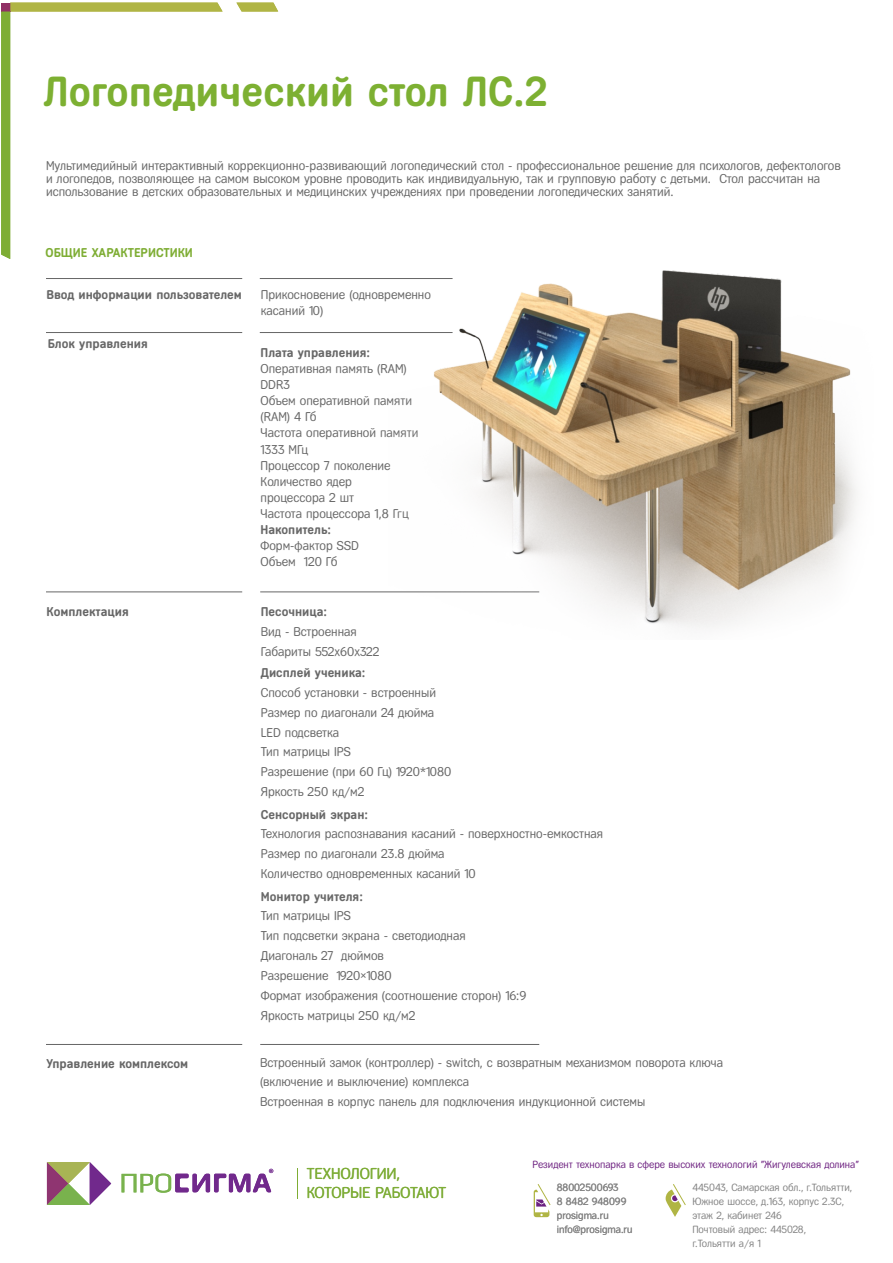
<style>
.page{position:relative;width:893px;height:1263px;background:#fff}
.page>*{position:absolute;margin:0;border:0;box-sizing:border-box;transform-origin:0 0}
.t1{font:700 42px "Fregat";color:#7db032}
.t2{font:15.75px/19.2px "Fregat";color:#7ead38}
.t3{font:12.75px/19.8px "Fregat";color:#686868}
.t4{font:700 12.75px "Fregat";color:#686868}
.t5{font:700 12.75px "Fregat";color:#666}
.t6{font:700 12.75px "Fregat";color:#7ead34}
.t7{font:10.35px/14px "Fregat";color:#848484}
.t8{font:10.35px "Fregat";color:#6f2482}
</style>
<div class="page">
<svg style="left:1px;top:3px;width:222px;height:256px"></svg>
<svg style="left:236px;top:3px;width:42px;height:9px"></svg>
<hr style="left:46px;top:278px;width:196px;height:1px;background:#666">
<hr style="left:260px;top:278px;width:193px;height:1px;background:#666">
<hr style="left:46px;top:591px;width:196px;height:1px;background:#666">
<hr style="left:260px;top:591px;width:279px;height:1px;background:#666">
<svg style="left:534px;top:1184px;width:17px;height:33px"></svg>
<svg style="left:666px;top:1184px;width:20px;height:33px"></svg>
<hr style="left:297px;top:1169px;width:1px;height:30px;background:#7ead34">
<svg style="left:47px;top:1162px;width:64px;height:43px"></svg>
<svg style="left:121px;top:1169px;width:152px;height:24px"></svg>
<hr style="left:46px;top:332px;width:196px;height:1px;background:#666">
<hr style="left:260px;top:332px;width:193px;height:1px;background:#666">
<hr style="left:46px;top:1044px;width:196px;height:1px;background:#666">
<hr style="left:260px;top:1044px;width:279px;height:1px;background:#666">
<img style="left:389px;top:270px;width:468px;height:358px">
<h1 class="t1" style="left:43px;top:70px;width:505px">Логопедический стол ЛС.2</h1>
<p class="t3" style="left:46px;top:159px;width:796px;line-height:13.2px">Мультимедийный интерактивный коррекционно-развивающий логопедический стол - профессиональное решение для психологов, дефектологов и логопедов, позволяющее на самом высоком уровне проводить как индивидуальную, так и групповую работу с детьми. Стол рассчитан на использование в детских образовательных и медицинских учреждениях при проведении логопедических занятий.</p>
<p class="t6" style="left:46px;top:246px;width:149px">ОБЩИЕ ХАРАКТЕРИСТИКИ</p>
<p class="t4" style="left:47px;top:288px;width:197px">Ввод информации пользователем</p>
<p class="t3" style="left:261px;top:286px;width:172px;line-height:16.2px">Прикосновение (одновременно касаний 10)</p>
<p class="t4" style="left:48px;top:337px;width:102px">Блок управления</p>
<p class="t4" style="left:261px;top:346px;width:111px">Плата управления:</p>
<p class="t3" style="left:261px;top:361px;width:159px;line-height:16px">Оперативная память (RAM)<br>DDR3<br>Объем оперативной памяти (RAM) 4 Гб<br>Частота оперативной памяти<br>1333 МГц<br>Процессор 7 поколение<br>Количество ядер процессора 2 шт<br>Частота процессора 1,8 Ггц</p>
<p class="t4" style="left:261px;top:523px;width:72px">Накопитель:</p>
<p class="t3" style="left:261px;top:538px;width:100px;line-height:16px">Форм-фактор SSD<br>Объем 120 Гб</p>
<p class="t5" style="left:46px;top:605px;width:84px">Комплектация</p>
<p class="t4" style="left:261px;top:605px;width:68px">Песочница:</p>
<p class="t3" style="left:261px;top:621px;width:120px">Вид - Встроенная<br>Габариты 552х60х322</p>
<p class="t4" style="left:261px;top:666px;width:106px">Дисплей ученика:</p>
<p class="t3" style="left:261px;top:683px;width:192px">Способ установки - встроенный<br>Размер по диагонали 24 дюйма<br>LED подсветка<br>Тип матрицы IPS<br>Разрешение (при 60 Гц) 1920*1080<br>Яркость 250 кд/м2</p>
<p class="t4" style="left:261px;top:808px;width:109px">Сенсорный экран:</p>
<p class="t3" style="left:261px;top:824px;width:344px">Технология распознавания касаний - поверхностно-емкостная<br>Размер по диагонали 23.8 дюйма<br>Количество одновременных касаний 10</p>
<p class="t4" style="left:261px;top:890px;width:104px">Монитор учителя:</p>
<p class="t3" style="left:261px;top:906px;width:267px">Тип матрицы IPS<br>Тип подсветки экрана - светодиодная<br>Диагональ 27 дюймов<br>Разрешение 1920×1080<br>Формат изображения (соотношение сторон) 16:9<br>Яркость матрицы 250 кд/м2</p>
<p class="t5" style="left:46px;top:1058px;width:143px">Управление комплексом</p>
<p class="t3" style="left:260px;top:1053px;width:465px;line-height:19.2px">Встроенный замок (контроллер) - switch, с возвратным механизмом поворота ключа (включение и выключение) комплекса<br>Встроенная в корпус панель для подключения индукционной системы</p>
<p class="t2" style="left:307px;top:1164px;width:141px">ТЕХНОЛОГИИ,<br>КОТОРЫЕ РАБОТАЮТ</p>
<p class="t8" style="left:532px;top:1159px;width:328px">Резидент технопарка в сфере высоких технологий "Жигулевская долина"</p>
<p class="t7" style="left:557px;top:1181px;width:77px">88002500693<br>8 8482 948099 prosigma.ru info@prosigma.ru</p>
<p class="t7" style="left:692px;top:1181px;width:161px">445043, Самарская обл., г.Тольятти,<br>Южное шоссе, д.163, корпус 2.3С, этаж 2, кабинет 246<br>Почтовый адрес: 445028,<br>г.Тольятти а/я 1</p>
</div>
